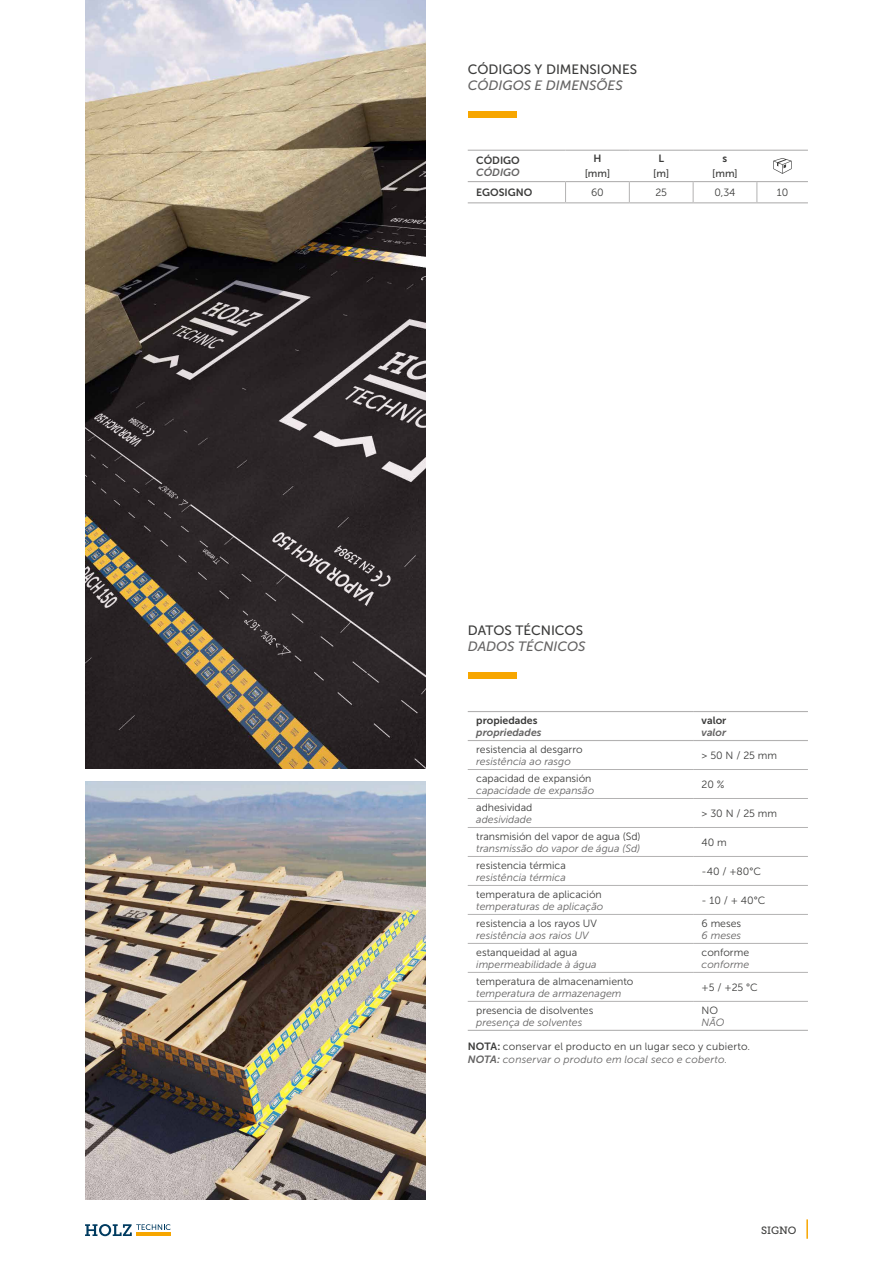
<style>
.page{position:relative;width:893px;height:1263px;background:#fff}
.page>*{position:absolute;margin:0;border:0;box-sizing:border-box;transform-origin:0 0}
.t1{font:13.5px "Museo Sans 500";color:#3c3c3b}
.t2{font:italic 13.5px "Museo Sans 500";color:#646363}
.t3{font:10.5px/12.6px "Museo Sans 300";color:#3c3c3b}
.t4{font:italic 10.5px "Museo Sans 300";color:#646363}
.t5{font:10.5px "Museo Sans 700";color:#3c3c3b}
.t6{font:italic 10.5px "Museo Sans 700";color:#646363}
.t7{font:10.5px "Museo Sans 500";color:#3c3c3b}
.t8{font:10.5px "Museo Slab 500";letter-spacing:-.005em;color:#3c3c3b}
.s1{font-family:"Museo Sans 700"}
.s2{font-family:"Museo Sans 700";font-style:italic;color:#646363}
.s3{font-style:italic;color:#646363}
</style>
<div class="page">
<svg style="left:85px;top:1224px;width:86px;height:12px"></svg>
<hr style="left:806px;top:1219px;width:2px;height:20px;background:#f7a600">
<img style="left:85px;top:0;width:340px;height:769px">
<img style="left:85px;top:781px;width:340px;height:418px">
<svg style="left:565px;top:182px;width:1px;height:20px"></svg>
<hr style="left:468px;top:150px;width:98px;height:1px;background:#b3b2b2">
<hr style="left:566px;top:150px;width:63px;height:1px;background:#b3b2b2">
<hr style="left:629px;top:150px;width:64px;height:1px;background:#b3b2b2">
<hr style="left:693px;top:150px;width:64px;height:1px;background:#b3b2b2">
<hr style="left:757px;top:150px;width:51px;height:1px;background:#b3b2b2">
<hr style="left:468px;top:181px;width:98px;height:1px;background:#b3b2b2">
<hr style="left:566px;top:181px;width:63px;height:1px;background:#b3b2b2">
<hr style="left:629px;top:181px;width:64px;height:1px;background:#b3b2b2">
<hr style="left:693px;top:181px;width:64px;height:1px;background:#b3b2b2">
<hr style="left:757px;top:181px;width:51px;height:1px;background:#b3b2b2">
<svg style="left:629px;top:182px;width:1px;height:20px"></svg>
<svg style="left:693px;top:182px;width:1px;height:20px"></svg>
<svg style="left:757px;top:182px;width:1px;height:20px"></svg>
<hr style="left:468px;top:202px;width:98px;height:1px;background:#b3b2b2">
<hr style="left:566px;top:202px;width:63px;height:1px;background:#b3b2b2">
<hr style="left:629px;top:202px;width:64px;height:1px;background:#b3b2b2">
<hr style="left:693px;top:202px;width:64px;height:1px;background:#b3b2b2">
<hr style="left:757px;top:202px;width:51px;height:1px;background:#b3b2b2">
<svg style="left:773px;top:158px;width:19px;height:16px"></svg>
<hr style="left:468px;top:769px;width:225px;height:1px;background:#b3b2b2">
<hr style="left:693px;top:769px;width:115px;height:1px;background:#b3b2b2">
<hr style="left:468px;top:798px;width:225px;height:1px;background:#b3b2b2">
<hr style="left:693px;top:798px;width:115px;height:1px;background:#b3b2b2">
<hr style="left:468px;top:827px;width:225px;height:1px;background:#b3b2b2">
<hr style="left:693px;top:827px;width:115px;height:1px;background:#b3b2b2">
<hr style="left:468px;top:856px;width:225px;height:1px;background:#b3b2b2">
<hr style="left:693px;top:856px;width:115px;height:1px;background:#b3b2b2">
<hr style="left:468px;top:885px;width:225px;height:1px;background:#b3b2b2">
<hr style="left:693px;top:885px;width:115px;height:1px;background:#b3b2b2">
<hr style="left:468px;top:943px;width:225px;height:1px;background:#b3b2b2">
<hr style="left:693px;top:943px;width:115px;height:1px;background:#b3b2b2">
<hr style="left:468px;top:914px;width:225px;height:1px;background:#b3b2b2">
<hr style="left:693px;top:914px;width:115px;height:1px;background:#b3b2b2">
<hr style="left:468px;top:972px;width:225px;height:1px;background:#b3b2b2">
<hr style="left:693px;top:972px;width:115px;height:1px;background:#b3b2b2">
<hr style="left:468px;top:1001px;width:225px;height:1px;background:#b3b2b2">
<hr style="left:693px;top:1001px;width:115px;height:1px;background:#b3b2b2">
<hr style="left:468px;top:1030px;width:225px;height:1px;background:#b3b2b2">
<hr style="left:693px;top:1030px;width:115px;height:1px;background:#b3b2b2">
<hr style="left:468px;top:711px;width:225px;height:1px;background:#b3b2b2">
<hr style="left:693px;top:711px;width:115px;height:1px;background:#b3b2b2">
<hr style="left:468px;top:740px;width:225px;height:1px;background:#b3b2b2">
<hr style="left:693px;top:740px;width:115px;height:1px;background:#b3b2b2">
<div style="left:468px;top:111px;width:49px;height:7px;background:#f7a600"></div>
<div style="left:468px;top:673px;width:49px;height:6px;background:#f7a600"></div>
<p class="t1" style="left:468px;top:62px;width:171px">CÓDIGOS Y DIMENSIONES</p>
<p class="t2" style="left:468px;top:78px;width:156px">CÓDIGOS E DIMENSÕES</p>
<p class="t5" style="left:476px;top:154px;width:45px">CÓDIGO</p>
<p class="t6" style="left:476px;top:167px;width:45px">CÓDIGO</p>
<p class="t5" style="left:593px;top:153px;width:10px">H</p>
<p class="t7" style="left:585px;top:168px;width:27px">[mm]</p>
<p class="t5" style="left:658px;top:153px;width:7px">L</p>
<p class="t7" style="left:653px;top:168px;width:17px">[m]</p>
<p class="t5" style="left:723px;top:153px;width:6px">s</p>
<p class="t7" style="left:712px;top:168px;width:27px">[mm]</p>
<p class="t5" style="left:476px;top:187px;width:58px">EGOSIGNO</p>
<p class="t3" style="left:591px;top:186px;width:14px">60</p>
<p class="t3" style="left:655px;top:186px;width:13px">25</p>
<p class="t3" style="left:714px;top:186px;width:23px">0,34</p>
<p class="t3" style="left:777px;top:186px;width:13px">10</p>
<p class="t1" style="left:468px;top:623px;width:117px">DATOS TÉCNICOS</p>
<p class="t2" style="left:468px;top:639px;width:119px">DADOS TÉCNICOS</p>
<p class="t5" style="left:476px;top:714px;width:63px">propiedades</p>
<p class="t6" style="left:476px;top:727px;width:67px">propriedades</p>
<p class="t5" style="left:702px;top:714px;width:26px">valor</p>
<p class="t6" style="left:702px;top:727px;width:26px">valor</p>
<p class="t3" style="left:476px;top:743px;width:108px">resistencia al desgarro</p>
<p class="t4" style="left:476px;top:756px;width:96px">resistência ao rasgo</p>
<p class="t3" style="left:702px;top:749px;width:77px">&gt; 50 N / 25 mm</p>
<p class="t3" style="left:476px;top:772px;width:117px">capacidad de expansión</p>
<p class="t4" style="left:476px;top:785px;width:120px">capacidade de expansão</p>
<p class="t3" style="left:702px;top:778px;width:24px">20 %</p>
<p class="t3" style="left:476px;top:801px;width:58px">adhesividad</p>
<p class="t4" style="left:476px;top:814px;width:57px">adesividade</p>
<p class="t3" style="left:702px;top:807px;width:77px">&gt; 30 N / 25 mm</p>
<p class="t3" style="left:476px;top:830px;width:166px">transmisión del vapor de agua (Sd)</p>
<p class="t4" style="left:476px;top:843px;width:166px">transmissão do vapor de água (Sd)</p>
<p class="t3" style="left:702px;top:836px;width:27px">40 m</p>
<p class="t3" style="left:476px;top:859px;width:91px">resistencia térmica</p>
<p class="t4" style="left:476px;top:872px;width:91px">resistência térmica</p>
<p class="t3" style="left:702px;top:865px;width:61px">-40 / +80°C</p>
<p class="t3" style="left:476px;top:888px;width:127px">temperatura de aplicación</p>
<p class="t4" style="left:476px;top:901px;width:129px">temperaturas de aplicação</p>
<p class="t3" style="left:702px;top:894px;width:65px">- 10 / + 40°C</p>
<p class="t3" style="left:476px;top:917px;width:122px">resistencia a los rayos UV</p>
<p class="t4" style="left:476px;top:930px;width:114px">resistência aos raios UV</p>
<p class="t3" style="left:702px;top:917px;width:41px">6 meses</p>
<p class="t4" style="left:702px;top:930px;width:41px">6 meses</p>
<p class="t3" style="left:476px;top:946px;width:102px">estanqueidad al agua</p>
<p class="t4" style="left:476px;top:959px;width:122px">impermeabilidade à água</p>
<p class="t3" style="left:702px;top:946px;width:49px">conforme</p>
<p class="t4" style="left:702px;top:959px;width:49px">conforme</p>
<p class="t3" style="left:476px;top:975px;width:159px">temperatura de almacenamiento</p>
<p class="t4" style="left:476px;top:988px;width:147px">temperatura de armazenagem</p>
<p class="t3" style="left:702px;top:981px;width:58px">+5 / +25 °C</p>
<p class="t3" style="left:702px;top:1004px;width:18px">NO</p>
<p class="t4" style="left:702px;top:1017px;width:24px">NÃO</p>
<p class="t3" style="left:468px;top:1040px;width:284px"><span class="s1">NOTA:</span> conservar el producto en un lugar seco y cubierto.<br><span class="s2">NOTA:</span> <span class="s3">conservar o produto em local seco e coberto.</span></p>
<p class="t3" style="left:476px;top:1004px;width:119px">presencia de disolventes</p>
<p class="t4" style="left:476px;top:1017px;width:108px">presença de solventes</p>
<p class="t8" style="left:761px;top:1225px;width:37px">SIGNO</p>
</div>
